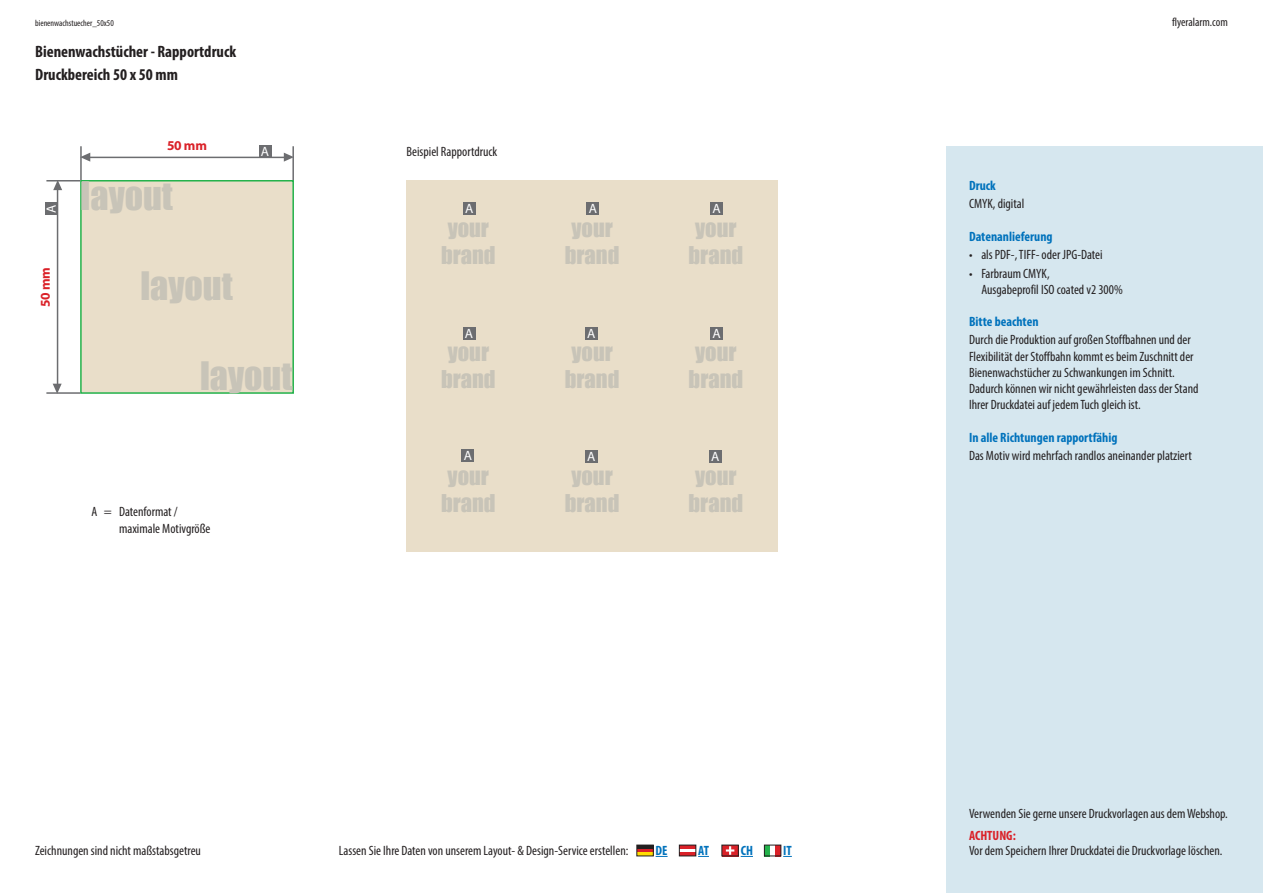
<style>
.page{position:relative;width:1263px;height:893px;background:#fff}
.page>*{position:absolute;margin:0;border:0;box-sizing:border-box;transform-origin:0 0}
.skz1_GRAFIK__ABC{font:36px "Impact";color:#c8c4b8}
.skz4_GRAFIK__ABC__mittel{font:22.5px/27px "Impact";color:#c8c4b8}
.h0_Produktbezeichnung{font:700 condensed 16.5px "Myriad Pro";color:#231f20}
.g7_Hyperlink_Länder{font:condensed 13.5px/16.2px "Myriad Pro";color:#231f20}
.g7_Hyperlink_Länder-2{font:700 condensed 13.5px "Myriad Pro";color:#0072bc}
.g3_FLIESS_Tab__A_B_C_D{font:condensed 13.5px/16.2px "Myriad Pro";color:#231f20}
.g0_FLIESS_cond{font:condensed 13.5px "Myriad Pro";color:#231f20}
.az3_Alphanummerisch{font:13.5px "Myriad Pro";color:#fff}
.az1_Zeichnung_DF_m__Linie{font:700 13.5px "Myriad Pro";letter-spacing:-.02em;color:#da2128}
.t1{font:700 condensed 13.5px "Myriad Pro";color:#da2128}
.t2{font:condensed 12px "Myriad Pro";color:#231f20}
.xx1_Dateiname{font:condensed 9px "Myriad Pro";color:#231f20}
</style>
<div class="page">
<div style="left:946px;top:146px;width:317px;height:747px;background:#d6e7ef"></div>
<div style="left:406px;top:180px;width:372px;height:371px;background:#e9dec9"></div>
<div style="left:463px;top:202px;width:13px;height:13px;background:#6c6d70"></div>
<div style="left:80px;top:180px;width:214px;height:214px;background:#e9dec9;border:2px solid #23b24b"></div>
<hr style="left:80px;top:146px;width:2px;height:34px;background:#6c6d70">
<hr style="left:292px;top:146px;width:2px;height:34px;background:#6c6d70">
<hr style="left:46px;top:180px;width:34px;height:2px;background:#6c6d70">
<hr style="left:46px;top:392px;width:34px;height:2px;background:#6c6d70">
<div style="left:259px;top:145px;width:12px;height:13px;background:#6c6d70"></div>
<div style="left:45px;top:202px;width:13px;height:13px;background:#6c6d70"></div>
<div style="left:586px;top:202px;width:13px;height:13px;background:#6c6d70"></div>
<div style="left:463px;top:327px;width:12px;height:12px;background:#6c6d70"></div>
<div style="left:585px;top:327px;width:13px;height:13px;background:#6c6d70"></div>
<div style="left:710px;top:202px;width:13px;height:13px;background:#6c6d70"></div>
<div style="left:461px;top:449px;width:13px;height:13px;background:#6c6d70"></div>
<div style="left:585px;top:450px;width:13px;height:13px;background:#6c6d70"></div>
<div style="left:709px;top:450px;width:12px;height:13px;background:#6c6d70"></div>
<div style="left:710px;top:327px;width:13px;height:12px;background:#6c6d70"></div>
<hr style="left:89px;top:157px;width:196px;height:1px;background:#6c6d70">
<svg style="left:80px;top:153px;width:10px;height:9px"></svg>
<svg style="left:284px;top:153px;width:9px;height:9px"></svg>
<hr style="left:57px;top:189px;width:1px;height:196px;background:#6c6d70">
<svg style="left:53px;top:384px;width:9px;height:10px"></svg>
<svg style="left:53px;top:181px;width:9px;height:9px"></svg>
<svg style="left:741px;top:856px;width:12px;height:1px"></svg>
<hr style="left:637px;top:845px;width:16px;height:4px;background:#231f20">
<hr style="left:637px;top:849px;width:16px;height:3px;background:#da2128">
<hr style="left:637px;top:852px;width:16px;height:4px;background:#ffdc01">
<div style="left:637px;top:845px;width:16px;height:11px;border:1px solid #231f20"></div>
<svg style="left:679px;top:845px;width:17px;height:4px"></svg>
<svg style="left:679px;top:852px;width:17px;height:4px"></svg>
<svg style="left:724px;top:847px;width:12px;height:7px"></svg>
<svg style="left:726px;top:847px;width:8px;height:7px"></svg>
<div style="left:764px;top:845px;width:6px;height:11px;background:#23b24b"></div>
<div style="left:775px;top:845px;width:6px;height:11px;background:#da2128"></div>
<p class="xx1_Dateiname" style="left:35px;top:17px;width:80px">bienenwachstuecher_50x50</p>
<p class="h0_Produktbezeichnung" style="left:35px;top:42px;width:202px">Bienenwachstücher - Rapportdruck</p>
<p class="h0_Produktbezeichnung" style="left:35px;top:64px;width:144px">Druckbereich 50 x 50 mm</p>
<p class="az3_Alphanummerisch" style="left:43px;top:213px;width:10px;rotate:-90deg">A</p>
<p class="az1_Zeichnung_DF_m__Linie" style="left:37px;top:307px;width:41px;rotate:-90deg">50 mm</p>
<p class="az1_Zeichnung_DF_m__Linie" style="left:167px;top:136px;width:41px">50 mm</p>
<p class="skz1_GRAFIK__ABC" style="left:81px;top:168px;width:94px">layout</p>
<p class="skz1_GRAFIK__ABC" style="left:140px;top:258px;width:94px">layout</p>
<p class="az3_Alphanummerisch" style="left:261px;top:143px;width:10px">A</p>
<p class="skz1_GRAFIK__ABC" style="left:200px;top:347px;width:94px">layout</p>
<p class="g3_FLIESS_Tab__A_B_C_D" style="left:119px;top:504px;width:93px;text-indent:-28px">A = Datenformat / maximale Motivgröße</p>
<p class="g0_FLIESS_cond" style="left:406px;top:144px;width:92px">Beispiel Rapportdruck</p>
<p class="az3_Alphanummerisch" style="left:465px;top:200px;width:10px">A</p>
<p class="skz4_GRAFIK__ABC__mittel" style="left:441px;top:214px;width:56px">your brand</p>
<p class="az3_Alphanummerisch" style="left:589px;top:201px;width:10px">A</p>
<p class="az3_Alphanummerisch" style="left:712px;top:201px;width:10px">A</p>
<p class="skz4_GRAFIK__ABC__mittel" style="left:565px;top:214px;width:56px">your brand</p>
<p class="skz4_GRAFIK__ABC__mittel" style="left:689px;top:214px;width:56px">your brand</p>
<p class="az3_Alphanummerisch" style="left:465px;top:325px;width:10px">A</p>
<p class="az3_Alphanummerisch" style="left:587px;top:325px;width:10px">A</p>
<p class="az3_Alphanummerisch" style="left:712px;top:325px;width:10px">A</p>
<p class="skz4_GRAFIK__ABC__mittel" style="left:441px;top:338px;width:56px">your brand</p>
<p class="skz4_GRAFIK__ABC__mittel" style="left:565px;top:338px;width:56px">your brand</p>
<p class="skz4_GRAFIK__ABC__mittel" style="left:689px;top:338px;width:56px">your brand</p>
<p class="az3_Alphanummerisch" style="left:464px;top:448px;width:10px">A</p>
<p class="az3_Alphanummerisch" style="left:587px;top:448px;width:10px">A</p>
<p class="az3_Alphanummerisch" style="left:711px;top:448px;width:10px">A</p>
<p class="skz4_GRAFIK__ABC__mittel" style="left:441px;top:462px;width:56px">your brand</p>
<p class="skz4_GRAFIK__ABC__mittel" style="left:565px;top:462px;width:56px">your brand</p>
<p class="skz4_GRAFIK__ABC__mittel" style="left:689px;top:462px;width:56px">your brand</p>
<p class="g7_Hyperlink_Länder" style="left:35px;top:842px;width:167px">Zeichnungen sind nicht maßstabsgetreu</p>
<p class="g7_Hyperlink_Länder" style="left:339px;top:842px;width:291px">Lassen Sie Ihre Daten von unserem Layout- &amp; Design-Service erstellen:</p>
<p class="g7_Hyperlink_Länder-2" style="left:656px;top:842px;width:13px">DE</p>
<p class="g7_Hyperlink_Länder-2" style="left:698px;top:842px;width:12px">AT</p>
<p class="g7_Hyperlink_Länder-2" style="left:741px;top:842px;width:14px">CH</p>
<p class="g7_Hyperlink_Länder-2" style="left:783px;top:842px;width:10px">IT</p>
<p class="t2" style="left:1172px;top:15px;width:57px">flyeralarm.com</p>
<p class="g7_Hyperlink_Länder-2" style="left:969px;top:177px;width:28px">Druck</p>
<p class="g7_Hyperlink_Länder" style="left:969px;top:196px;width:57px">CMYK, digital</p>
<p class="g7_Hyperlink_Länder-2" style="left:969px;top:228px;width:85px">Datenanlieferung</p>
<p class="g7_Hyperlink_Länder" style="left:969px;top:246px;width:135px">• als PDF-, TIFF- oder JPG-Datei</p>
<p class="g7_Hyperlink_Länder" style="left:981px;top:265px;width:143px;text-indent:-12px">• Farbraum CMYK,<br>Ausgabeprofil ISO coated v2 300%</p>
<p class="g7_Hyperlink_Länder-2" style="left:969px;top:313px;width:71px">Bitte beachten</p>
<p class="g7_Hyperlink_Länder" style="left:969px;top:332px;width:231px">Durch die Produktion auf großen Stoffbahnen und der Flexibilität der Stoffbahn kommt es beim Zuschnitt der Bienenwachstücher zu Schwankungen im Schnitt.<br>Dadurch können wir nicht gewährleisten dass der Stand Ihrer Druckdatei auf jedem Tuch gleich ist.</p>
<p class="g7_Hyperlink_Länder-2" style="left:969px;top:429px;width:150px">In alle Richtungen rapportfähig</p>
<p class="g7_Hyperlink_Länder" style="left:969px;top:447px;width:224px">Das Motiv wird mehrfach randlos aneinander platziert</p>
<p class="g7_Hyperlink_Länder" style="left:969px;top:806px;width:260px">Verwenden Sie gerne unsere Druckvorlagen aus dem Webshop.</p>
<p class="t1" style="left:969px;top:827px;width:48px">ACHTUNG:</p>
<p class="g7_Hyperlink_Länder" style="left:969px;top:842px;width:255px">Vor dem Speichern Ihrer Druckdatei die Druckvorlage löschen.</p>
</div>
